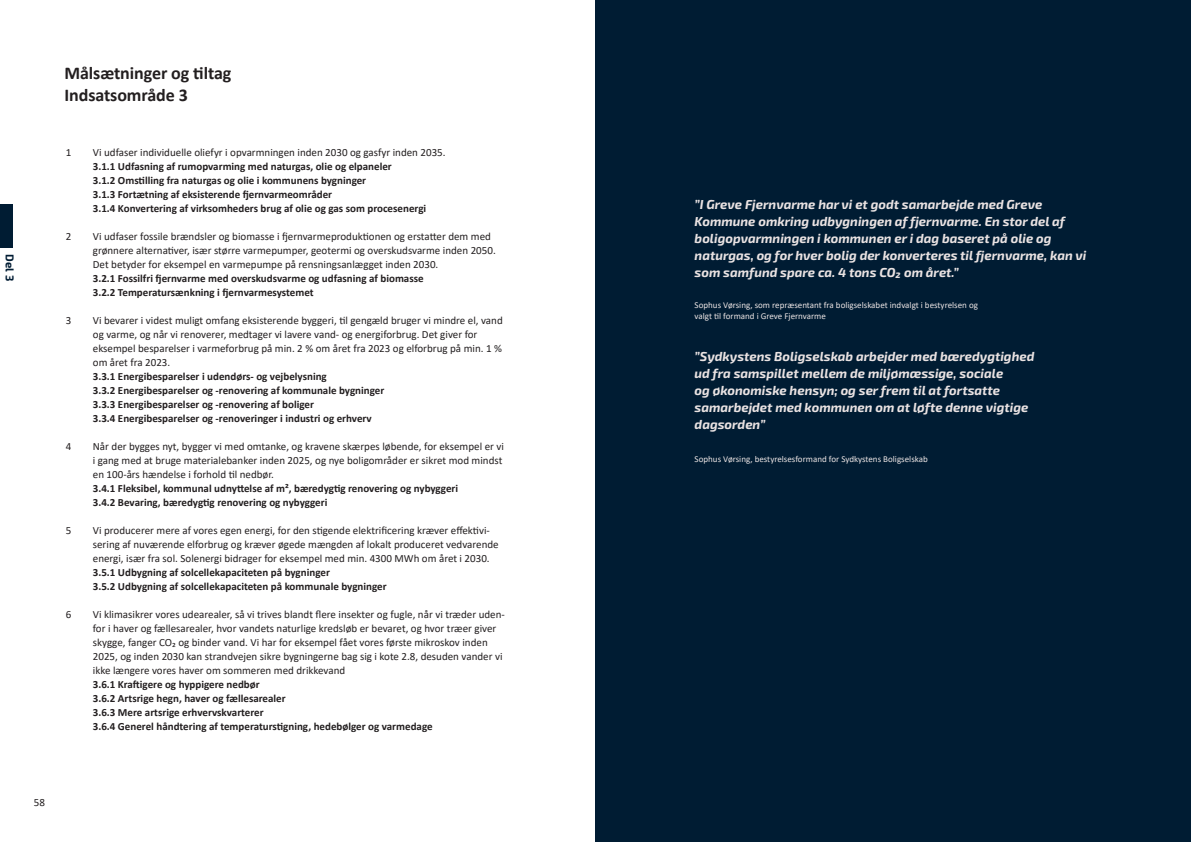
<style>
.page{position:relative;width:1191px;height:842px;background:#fff}
.page>*{position:absolute;margin:0;border:0;box-sizing:border-box;transform-origin:0 0}
.t1{font:700 18px/22px "Calibri";letter-spacing:-.005em;color:#231f20}
.t2{font:italic 700 13px/17px "Exo 2";color:#eae3e3}
.t3{font:700 11.3px "Exo 2";color:#001c33}
.t4{font:11px/14px "Calibri";color:#231f20}
.t5{font:700 11px/14px "Calibri";color:#231f20}
.t6{font:9px/10.8px "Calibri";color:#eae3e3}
</style>
<div class="page">
<div style="left:0;top:205px;width:12px;height:43px;background:#001c33"></div>
<div style="left:595px;top:0;width:596px;height:842px;background:#001c33"></div>
<p class="t3" style="left:18px;top:254px;width:29px;rotate:90deg">Del 3</p>
<h1 class="t1" style="left:64px;top:62px;width:168px">Målsætninger og tiltag<br>Indsatsområde 3</h1>
<p class="t4" style="left:66px;top:145px;width:7px">1</p>
<p class="t4" style="left:66px;top:229px;width:7px">2</p>
<p class="t4" style="left:66px;top:313px;width:7px">3</p>
<p class="t4" style="left:66px;top:439px;width:7px">4</p>
<p class="t4" style="left:66px;top:523px;width:7px">5</p>
<p class="t4" style="left:66px;top:607px;width:7px">6</p>
<p class="t4" style="left:93px;top:145px;width:354px">Vi udfaser individuelle oliefyr i opvarmningen inden 2030 og gasfyr inden 2035.</p>
<p class="t5" style="left:93px;top:159px;width:335px">3.1.1 Udfasning af rumopvarming med naturgas, olie og elpaneler<br>3.1.2 Omstilling fra naturgas og olie i kommunens bygninger<br>3.1.3 Fortætning af eksisterende fjernvarmeområder<br>3.1.4 Konvertering af virksomheders brug af olie og gas som procesenergi</p>
<p class="t4" style="left:93px;top:229px;width:404px">Vi udfaser fossile brændsler og biomasse i fjernvarmeproduktionen og erstatter dem med grønnere alternativer, især større varmepumper, geotermi og overskudsvarme inden 2050.<br>Det betyder for eksempel en varmepumpe på rensningsanlægget inden 2030.</p>
<p class="t5" style="left:93px;top:271px;width:332px">3.2.1 Fossilfri fjernvarme med overskudsvarme og udfasning af biomasse<br>3.2.2 Temperatursænkning i fjernvarmesystemet</p>
<p class="t4" style="left:93px;top:313px;width:411px">Vi bevarer i videst muligt omfang eksisterende byggeri, til gengæld bruger vi mindre el, vand og varme, og når vi renoverer, medtager vi lavere vand- og energiforbrug. Det giver for eksempel besparelser i varmeforbrug på min. 2 % om året fra 2023 og elforbrug på min. 1 % om året fra 2023.</p>
<p class="t5" style="left:93px;top:369px;width:293px">3.3.1 Energibesparelser i udendørs- og vejbelysning<br>3.3.2 Energibesparelser og -renovering af kommunale bygninger 3.3.3 Energibesparelser og -renovering af boliger<br>3.3.4 Energibesparelser og -renoveringer i industri og erhverv</p>
<p class="t4" style="left:93px;top:439px;width:412px">Når der bygges nyt, bygger vi med omtanke, og kravene skærpes løbende, for eksempel er vi i gang med at bruge materialebanker inden 2025, og nye boligområder er sikret mod mindst en 100-års hændelse i forhold til nedbør.</p>
<p class="t5" style="left:93px;top:481px;width:367px">3.4.1 Fleksibel, kommunal udnyttelse af m², bæredygtig renovering og nybyggeri<br>3.4.2 Bevaring, bæredygtig renovering og nybyggeri</p>
<p class="t4" style="left:93px;top:523px;width:407px">Vi producerer mere af vores egen energi, for den stigende elektrificering kræver effektivi&shy;sering af nuværende elforbrug og kræver øgede mængden af lokalt produceret vedvarende energi, især fra sol. Solenergi bidrager for eksempel med min. 4300 MWh om året i 2030.</p>
<p class="t5" style="left:93px;top:565px;width:295px">3.5.1 Udbygning af solcellekapaciteten på bygninger<br>3.5.2 Udbygning af solcellekapaciteten på kommunale bygninger</p>
<p class="t4" style="left:93px;top:607px;width:413px">Vi klimasikrer vores udearealer, så vi trives blandt flere insekter og fugle, når vi træder uden&shy;for i haver og fællesarealer, hvor vandets naturlige kredsløb er bevaret, og hvor træer giver skygge, fanger CO₂ og binder vand. Vi har for eksempel fået vores første mikroskov inden 2025, og inden 2030 kan strandvejen sikre bygningerne bag sig i kote 2.8, desuden vander vi ikke længere vores haver om sommeren med drikkevand</p>
<p class="t5" style="left:93px;top:677px;width:341px">3.6.1 Kraftigere og hyppigere nedbør<br>3.6.2 Artsrige hegn, haver og fællesarealer<br>3.6.3 Mere artsrige erhvervskvarterer<br>3.6.4 Generel håndtering af temperaturstigning, hedebølger og varmedage</p>
<p class="t4" style="left:34px;top:795px;width:13px">58</p>
<p class="t2" style="left:694px;top:195px;width:393px">”I Greve Fjernvarme har vi et godt samarbejde med Greve Kommune omkring udbygningen af fjernvarme. En stor del af boligopvarmningen i kommunen er i dag baseret på olie og naturgas, og for hver bolig der konverteres til fjernvarme, kan vi som samfund spare ca. 4 tons CO2 om året.”</p>
<p class="t6" style="left:694px;top:300px;width:285px">Sophus Vørsing, som repræsentant fra boligselskabet indvalgt i bestyrelsen og valgt til formand i Greve Fjernvarme</p>
<p class="t2" style="left:694px;top:347px;width:341px">”Sydkystens Boligselskab arbejder med bæredygtighed ud fra samspillet mellem de miljømæssige, sociale<br>og økonomiske hensyn; og ser frem til at fortsatte samarbejdet med kommunen om at løfte denne vigtige dagsorden”</p>
<p class="t6" style="left:694px;top:454px;width:235px">Sophus Vørsing, bestyrelsesformand for Sydkystens Boligselskab</p>
</div>
